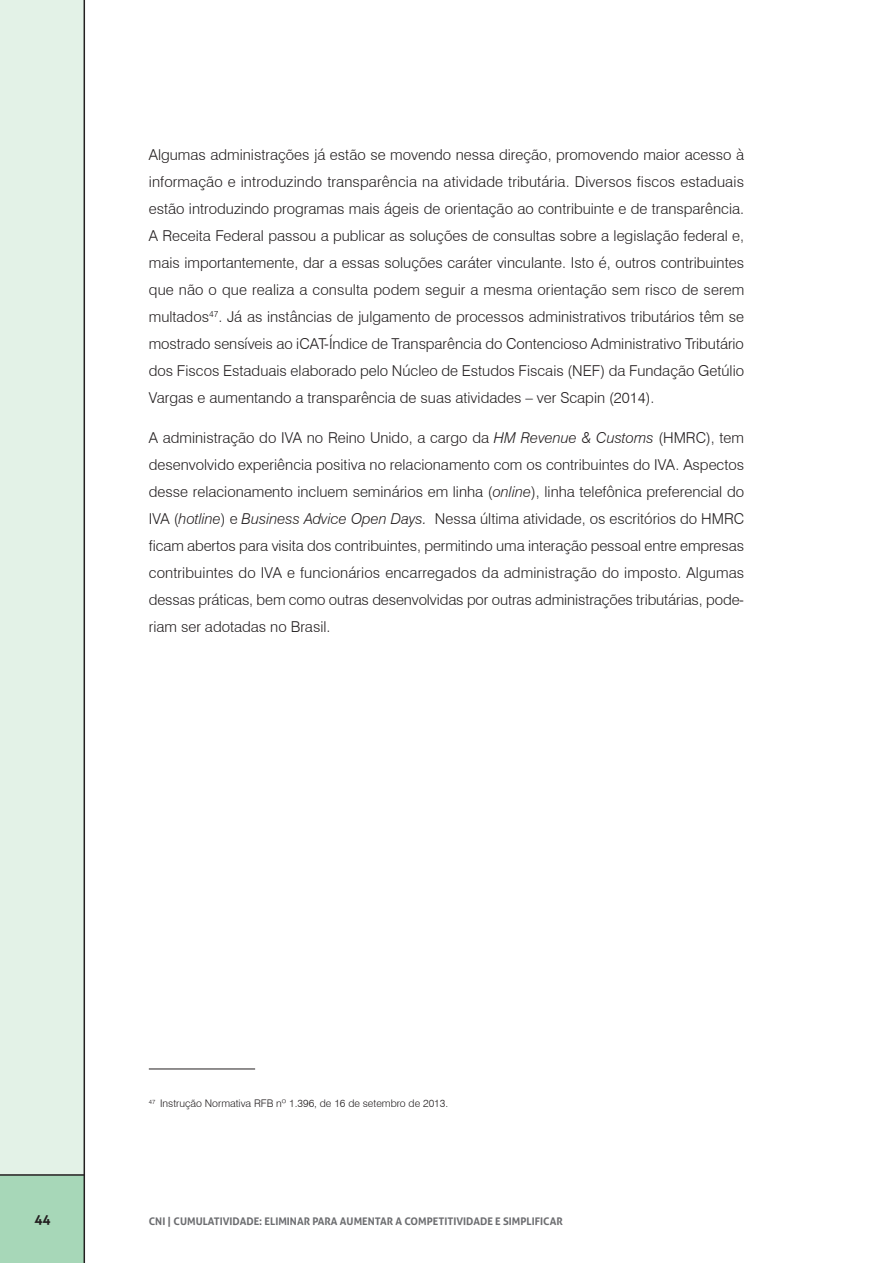
<style>
.page{position:relative;width:893px;height:1263px;background:#fff}
.page>*{position:absolute;margin:0;border:0;box-sizing:border-box;transform-origin:0 0}
.t1{font:300 15px/27px "Swiss 721 BT";color:#231f20;text-align:justify}
.t2{font:700 13.5px "Aller";color:#231f20}
.t3{font:700 10.5px "Aller";color:#6c6d70}
.t4{font:300 10.5px "Swiss 721 BT";color:#231f20}
.s1{font-style:italic}
</style>
<div class="page">
<div style="left:0;top:0;width:84px;height:1175px;background:#e3f2e7"></div>
<div style="left:0;top:1175px;width:85px;height:88px;background:#a7d7b8"></div>
<hr style="left:84px;top:0;width:1px;height:1263px;background:#231f20">
<hr style="left:0;top:1174px;width:84px;height:2px;background:#231f20">
<hr style="left:149px;top:1068px;width:106px;height:1px;background:#231f20">
<p class="t1" style="left:149px;top:141px;width:597px">Algumas administrações já estão se movendo nessa direção, promovendo maior acesso à informação e introduzindo transparência na atividade tributária. Diversos fiscos estaduais estão introduzindo programas mais ágeis de orientação ao contribuinte e de transparência.<br>A Receita Federal passou a publicar as soluções de consultas sobre a legislação federal e, mais importantemente, dar a essas soluções caráter vinculante. Isto é, outros contribuintes que não o que realiza a consulta podem seguir a mesma orientação sem risco de serem multados<sup>47</sup>. Já as instâncias de julgamento de processos administrativos tributários têm se mostrado sensíveis ao iCAT-Índice de Transparência do Contencioso Administrativo Tributário dos Fiscos Estaduais elaborado pelo Núcleo de Estudos Fiscais (NEF) da Fundação Getúlio Vargas e aumentando a transparência de suas atividades – ver Scapin (2014).</p>
<p class="t1" style="left:149px;top:424px;width:597px">A administração do IVA no Reino Unido, a cargo da <span class="s1">HM Revenue &amp; Customs</span> (HMRC), tem desenvolvido experiência positiva no relacionamento com os contribuintes do IVA. Aspectos desse relacionamento incluem seminários em linha (<span class="s1">online</span>), linha telefônica preferencial do IVA (<span class="s1">hotline</span>) e <span class="s1">Business Advice Open Days.</span> Nessa última atividade, os escritórios do HMRC ficam abertos para visita dos contribuintes, permitindo uma interação pessoal entre empresas contribuintes do IVA e funcionários encarregados da administração do imposto. Algumas dessas práticas, bem como outras desenvolvidas por outras administrações tributárias, pode&shy;riam ser adotadas no Brasil.</p>
<p class="t4" style="left:149px;top:1097px;width:301px"><sup>47</sup> Instrução Normativa RFB nº 1.396, de 16 de setembro de 2013.</p>
<p class="t2" style="left:34px;top:1211px;width:18px">44</p>
<p class="t3" style="left:149px;top:1214px;width:415px">CNI | CUMULATIVIDADE: ELIMINAR PARA AUMENTAR A COMPETITIVIDADE E SIMPLIFICAR</p>
</div>
